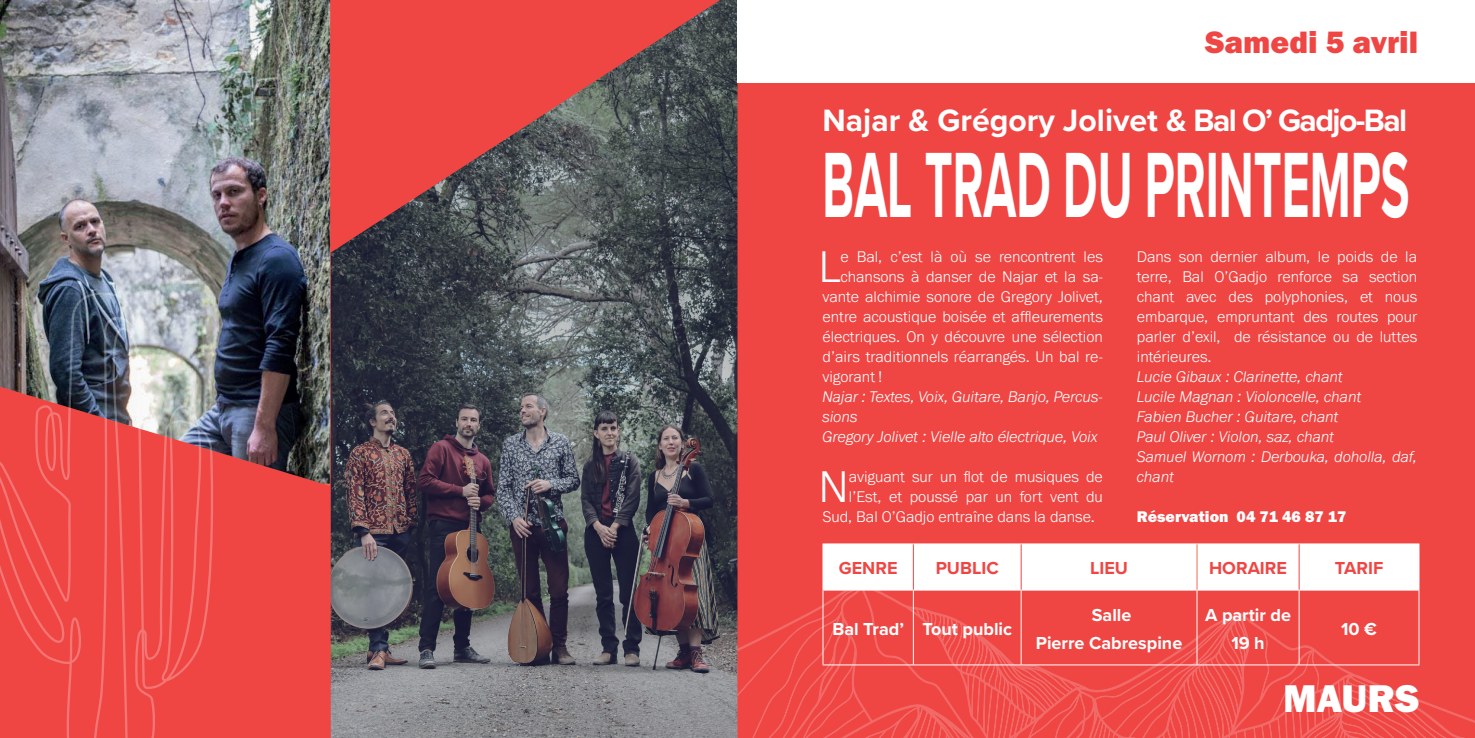
<style>
.page{position:relative;width:1475px;height:738px;background:#fff}
.page>*{position:absolute;margin:0;border:0;box-sizing:border-box;transform-origin:0 0}
.t1{font:700 96px "Proxima Nova";color:#fff;scale:.5 1}
.t2{font:300 46px "Franklin Gothic URW";color:#fff}
.t3{font:40px "Franklin Gothic URW Hea";color:#fff}
.t4{font:700 32px "Proxima Nova";color:#fff}
.t5{font:32px "Franklin Gothic URW Hea";color:#ef4644}
.t6{font:700 18px/28px "Proxima Nova";color:#fff;text-align:center}
.t7{font:700 18px "Proxima Nova";color:#ef4644}
.t8{font:300 16px/20px "Franklin Gothic URW";color:#fff;text-align:justify}
.t9{font:italic 300 16px/20px "Franklin Gothic URW";color:#fff}
.t10{font:16px "Franklin Gothic URW Hea";color:#fff}
</style>
<div class="page">
<div style="left:0;top:0;width:1474px;height:737px;background:#ef4644"></div>
<img style="left:0;top:0;width:330px;height:483px">
<img style="left:0;top:292px;width:215px;height:445px">
<div style="left:823px;top:544px;width:595px;height:38px;background:#fff"></div>
<hr style="left:822px;top:543px;width:91px;height:1px;background:#fff">
<hr style="left:822px;top:544px;width:1px;height:45px;background:#fff">
<hr style="left:913px;top:543px;width:107px;height:1px;background:#fff">
<hr style="left:1020px;top:543px;width:176px;height:1px;background:#fff">
<hr style="left:1196px;top:543px;width:102px;height:1px;background:#fff">
<hr style="left:1298px;top:543px;width:120px;height:1px;background:#fff">
<hr style="left:1418px;top:544px;width:1px;height:45px;background:#fff">
<hr style="left:912px;top:544px;width:1px;height:45px;background:#ef4644">
<hr style="left:1020px;top:544px;width:1px;height:45px;background:#ef4644">
<hr style="left:1196px;top:544px;width:1px;height:45px;background:#f26a56">
<hr style="left:1298px;top:544px;width:1px;height:45px;background:#ef4644">
<svg style="left:737px;top:582px;width:737px;height:155px"></svg>
<img style="left:331px;top:0;width:406px;height:737px">
<div style="left:737px;top:0;width:737px;height:83px;background:#fff"></div>
<h3 class="t5" style="left:1204px;top:21px;width:215px">Samedi 5 avril</h3>
<h3 class="t4" style="left:822px;top:96px;width:586px">Najar &amp; Grégory Jolivet &amp; Bal O’ Gadjo-Bal</h3>
<h1 class="t1" style="left:822px;top:113px;width:1175px">BAL TRAD DU PRINTEMPS</h1>
<h2 class="t2" style="left:818px;top:238px;width:23px">L</h2>
<p class="t8" style="left:840px;top:246px;width:264px">e Bal, c’est là où se rencontrent les</p>
<p class="t8" style="left:840px;top:266px;width:264px">chansons à danser de Najar et la sa-</p>
<p class="t8" style="left:822px;top:286px;width:282px">vante alchimie sonore de Gregory Jolivet,</p>
<p class="t8" style="left:822px;top:306px;width:282px">entre acoustique boisée et affleurements</p>
<p class="t8" style="left:822px;top:326px;width:282px">électriques. On y découvre une sélection</p>
<p class="t8" style="left:822px;top:346px;width:282px">d’airs traditionnels réarrangés. Un bal re-</p>
<p class="t8" style="left:822px;top:366px;width:61px">vigorant !</p>
<p class="t9" style="left:822px;top:386px;width:282px">Najar : Textes, Voix, Guitare, Banjo, Percus&shy;sions<br>Gregory Jolivet : Vielle alto électrique, Voix</p>
<h2 class="t2" style="left:818px;top:458px;width:32px">N</h2>
<p class="t8" style="left:848px;top:466px;width:255px">aviguant sur un flot de musiques de</p>
<p class="t8" style="left:848px;top:486px;width:255px">l’Est, et poussé par un fort vent du</p>
<p class="t8" style="left:822px;top:506px;width:274px">Sud, Bal O’Gadjo entraîne dans la danse.</p>
<p class="t8" style="left:1136px;top:246px;width:282px">Dans son dernier album, le poids de la terre, Bal O’Gadjo renforce sa section chant avec des polyphonies, et nous embarque, empruntant des routes pour parler d’exil, de résistance ou de luttes intérieures.</p>
<p class="t9" style="left:1136px;top:366px;width:282px">Lucie Gibaux : Clarinette, chant<br>Lucile Magnan : Violoncelle, chant<br>Fabien Bucher : Guitare, chant<br>Paul Oliver : Violon, saz, chant<br>Samuel Wornom : Derbouka, doholla, daf, chant</p>
<p class="t10" style="left:1136px;top:506px;width:211px">Réservation 04 71 46 87 17</p>
<p class="t7" style="left:838px;top:554px;width:60px">GENRE</p>
<p class="t7" style="left:935px;top:554px;width:64px">PUBLIC</p>
<p class="t7" style="left:1089px;top:554px;width:39px">LIEU</p>
<p class="t7" style="left:1208px;top:554px;width:79px">HORAIRE</p>
<p class="t7" style="left:1334px;top:554px;width:50px">TARIF</p>
<p class="t6" style="left:832px;top:613px;width:181px">Bal Trad’ Tout public</p>
<p class="t6" style="left:1035px;top:600px;width:148px">Salle<br>Pierre Cabrespine</p>
<p class="t6" style="left:1204px;top:599px;width:87px">A partir de<br>19 h</p>
<p class="t6" style="left:1340px;top:613px;width:37px">10 €</p>
<h3 class="t3" style="left:1282px;top:671px;width:138px">MAURS</h3>
</div>
